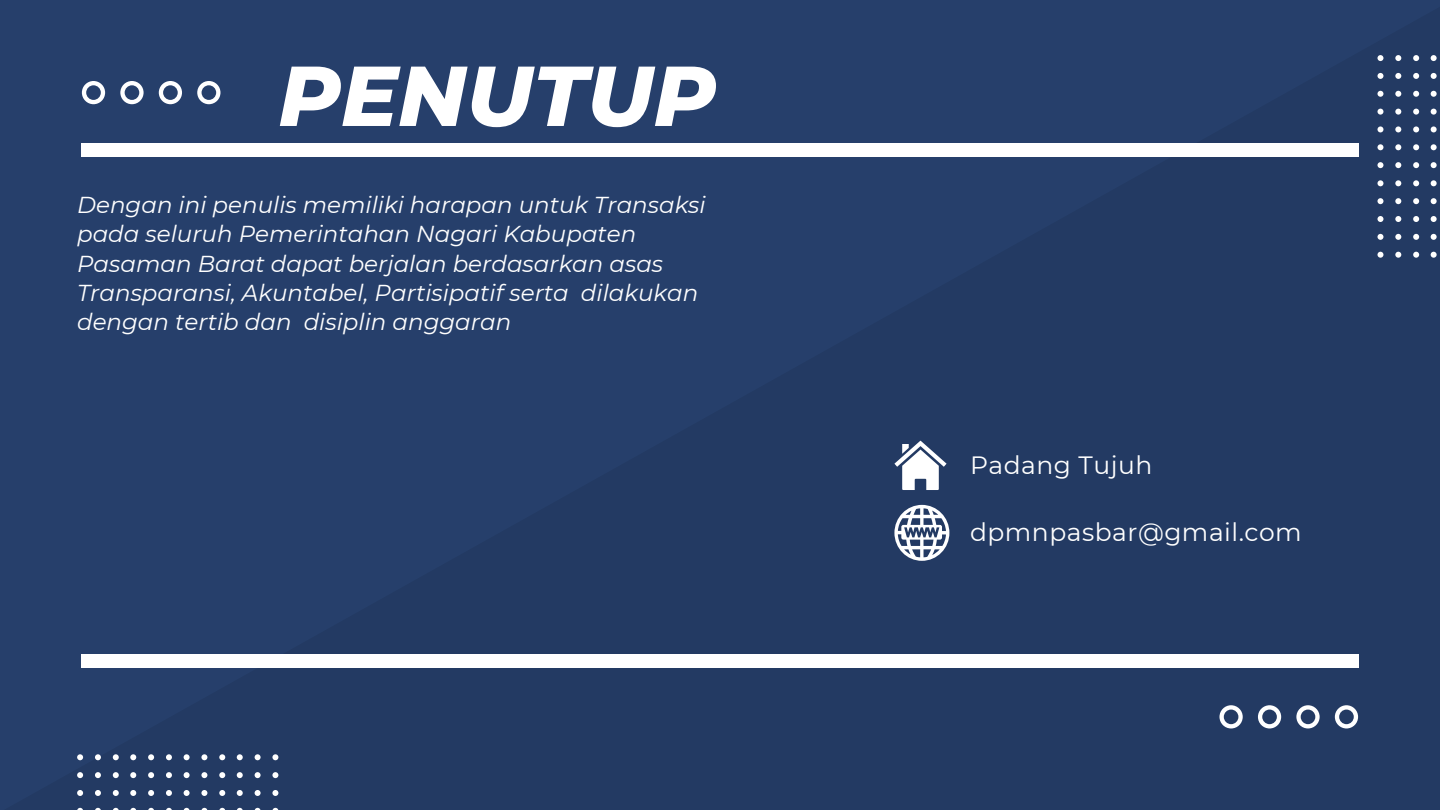
<style>
.page{position:relative;width:1440px;height:810px;background:#263f6b}
.page>*{position:absolute;margin:0;border:0;box-sizing:border-box;transform-origin:0 0}
.t1{font:italic 800 84.8px "Montserrat";color:#fff}
.t2{font:25px "Montserrat";letter-spacing:.02em;color:#fff}
.t3{font:italic 23px/29.4px "Montserrat";color:#fff}
</style>
<div class="page">
<svg style="left:82px;top:81px;width:138px;height:23px"></svg>
<svg style="left:1219px;top:705px;width:139px;height:23px"></svg>
<svg style="left:1377px;top:55px;width:63px;height:202px"></svg>
<svg style="left:77px;top:754px;width:201px;height:56px"></svg>
<div style="left:81px;top:654px;width:1278px;height:13px;background:#fff"></div>
<div style="left:81px;top:143px;width:1278px;height:13px;background:#fff"></div>
<svg style="left:894px;top:505px;width:55px;height:56px"></svg>
<svg style="left:894px;top:441px;width:53px;height:49px"></svg>
<h1 class="t1" style="left:278px;top:44px;width:439px">PENUTUP</h1>
<p class="t3" style="left:77px;top:190px;width:630px">Dengan ini penulis memiliki harapan untuk Transaksi pada seluruh Pemerintahan Nagari Kabupaten Pasaman Barat dapat berjalan berdasarkan asas Transparansi, Akuntabel, Partisipatif serta dilakukan dengan tertib dan disiplin anggaran</p>
<p class="t2" style="left:970px;top:449px;width:184px">Padang Tujuh</p>
<p class="t2" style="left:970px;top:517px;width:333px">dpmnpasbar@gmail.com</p>
</div>
